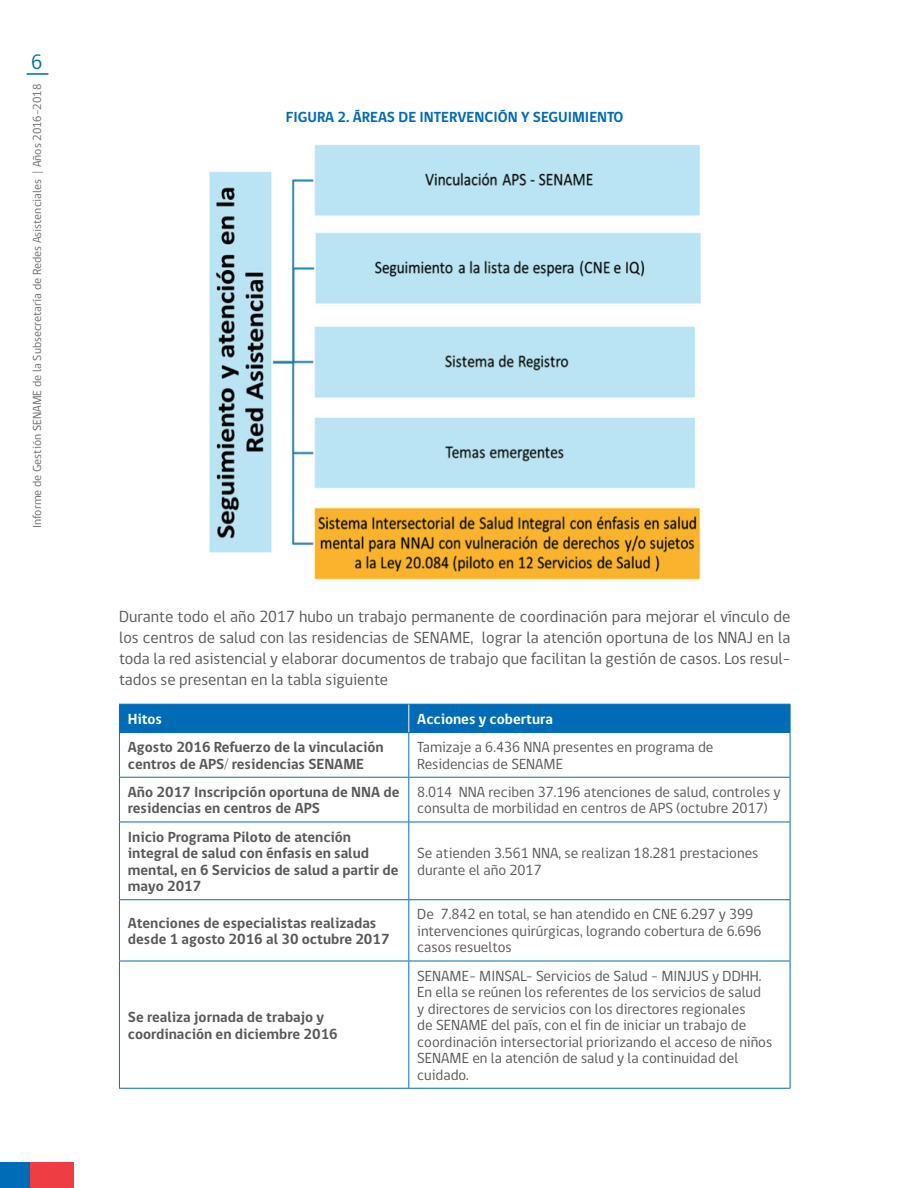
<style>
.page{position:relative;width:918px;height:1188px;background:#fff}
.page>*{position:absolute;margin:0;border:0;box-sizing:border-box;transform-origin:0 0}
.t1{font:21.3px "gob CL";color:#006cb7}
.t2{font:16.5px/21px "gob CL";color:#57585a;text-align:justify}
.t3{font:15px/16.5px "gob CL";color:#57585a}
.t4{font:700 15px/16.5px "gob CL";color:#57585a}
.t5{font:700 15px "gob CL";color:#006cb7}
.t6{font:700 15px "gob CL";color:#fff}
.t7{font:12px "gob CL";color:#6c6d70}
</style>
<div class="page">
<div style="left:0;top:1162px;width:30px;height:26px;background:#006cb7"></div>
<div style="left:30px;top:1162px;width:43px;height:26px;background:#ee3d43"></div>
<hr style="left:27px;top:73px;width:21px;height:2px;background:#006cb7">
<img style="left:209px;top:145px;width:492px;height:435px">
<hr style="left:408px;top:733px;width:1px;height:44px;background:#006cb7">
<hr style="left:119px;top:777px;width:290px;height:1px;background:#006cb7">
<hr style="left:409px;top:777px;width:381px;height:1px;background:#006cb7">
<hr style="left:408px;top:778px;width:1px;height:44px;background:#006cb7">
<hr style="left:119px;top:822px;width:290px;height:1px;background:#006cb7">
<hr style="left:409px;top:822px;width:381px;height:1px;background:#006cb7">
<hr style="left:408px;top:822px;width:1px;height:77px;background:#006cb7">
<hr style="left:119px;top:899px;width:290px;height:1px;background:#006cb7">
<hr style="left:409px;top:899px;width:381px;height:1px;background:#006cb7">
<hr style="left:408px;top:900px;width:1px;height:61px;background:#006cb7">
<hr style="left:119px;top:961px;width:290px;height:1px;background:#006cb7">
<hr style="left:409px;top:961px;width:381px;height:1px;background:#006cb7">
<hr style="left:408px;top:961px;width:1px;height:127px;background:#006cb7">
<hr style="left:119px;top:1088px;width:290px;height:1px;background:#006cb7">
<hr style="left:409px;top:1088px;width:381px;height:1px;background:#006cb7">
<hr style="left:119px;top:733px;width:1px;height:44px;background:#006cb7">
<hr style="left:790px;top:733px;width:1px;height:44px;background:#006cb7">
<hr style="left:119px;top:778px;width:1px;height:44px;background:#006cb7">
<hr style="left:790px;top:778px;width:1px;height:44px;background:#006cb7">
<hr style="left:119px;top:822px;width:1px;height:77px;background:#006cb7">
<hr style="left:790px;top:822px;width:1px;height:77px;background:#006cb7">
<hr style="left:119px;top:900px;width:1px;height:61px;background:#006cb7">
<hr style="left:790px;top:900px;width:1px;height:61px;background:#006cb7">
<hr style="left:119px;top:961px;width:1px;height:127px;background:#006cb7">
<hr style="left:790px;top:961px;width:1px;height:127px;background:#006cb7">
<hr style="left:119px;top:732px;width:290px;height:1px;background:#006cb7">
<hr style="left:409px;top:732px;width:381px;height:1px;background:#006cb7">
<div style="left:119px;top:704px;width:672px;height:28px;background:#006cb7"></div>
<h1 class="t1" style="left:31px;top:47px;width:13px">6</h1>
<p class="t7" style="left:29px;top:528px;width:446px;rotate:-90deg">Informe de Gestión SENAME de la Subsecretaría de Redes Asistenciales | Años 2016-2018</p>
<p class="t5" style="left:286px;top:107px;width:339px">FIGURA 2. ÁREAS DE INTERVENCIÓN Y SEGUIMIENTO</p>
<p class="t2" style="left:119px;top:606px;width:673px">Durante todo el año 2017 hubo un trabajo permanente de coordinación para mejorar el vínculo de los centros de salud con las residencias de SENAME, lograr la atención oportuna de los NNAJ en la toda la red asistencial y elaborar documentos de trabajo que facilitan la gestión de casos. Los resul&shy;tados se presentan en la tabla siguiente</p>
<p class="t6" style="left:128px;top:709px;width:36px">Hitos</p>
<p class="t6" style="left:417px;top:709px;width:137px">Acciones y cobertura</p>
<p class="t4" style="left:128px;top:739px;width:257px">Agosto 2016 Refuerzo de la vinculación centros de APS/ residencias SENAME</p>
<p class="t3" style="left:417px;top:739px;width:298px">Tamizaje a 6.436 NNA presentes en programa de<br>Residencias de SENAME</p>
<p class="t4" style="left:128px;top:784px;width:273px">Año 2017 Inscripción oportuna de NNA de residencias en centros de APS</p>
<p class="t3" style="left:417px;top:784px;width:365px">8.014 NNA reciben 37.196 atenciones de salud, controles y consulta de morbilidad en centros de APS (octubre 2017)</p>
<p class="t4" style="left:128px;top:829px;width:272px">Inicio Programa Piloto de atención integral de salud con énfasis en salud mental, en 6 Servicios de salud a partir de mayo 2017</p>
<p class="t3" style="left:417px;top:845px;width:343px">Se atienden 3.561 NNA, se realizan 18.281 prestaciones durante el año 2017</p>
<p class="t4" style="left:128px;top:915px;width:263px">Atenciones de especialistas realizadas desde 1 agosto 2016 al 30 octubre 2017</p>
<p class="t3" style="left:417px;top:907px;width:346px">De 7.842 en total, se han atendido en CNE 6.297 y 399 intervenciones quirúrgicas, logrando cobertura de 6.696 casos resueltos</p>
<p class="t4" style="left:128px;top:1009px;width:211px">Se realiza jornada de trabajo y coordinación en diciembre 2016</p>
<p class="t3" style="left:417px;top:968px;width:356px">SENAME- MINSAL- Servicios de Salud – MINJUS y DDHH.<br>En ella se reúnen los referentes de los servicios de salud<br>y directores de servicios con los directores regionales<br>de SENAME del país, con el fin de iniciar un trabajo de coordinación intersectorial priorizando el acceso de niños SENAME en la atención de salud y la continuidad del cuidado.</p>
</div>
